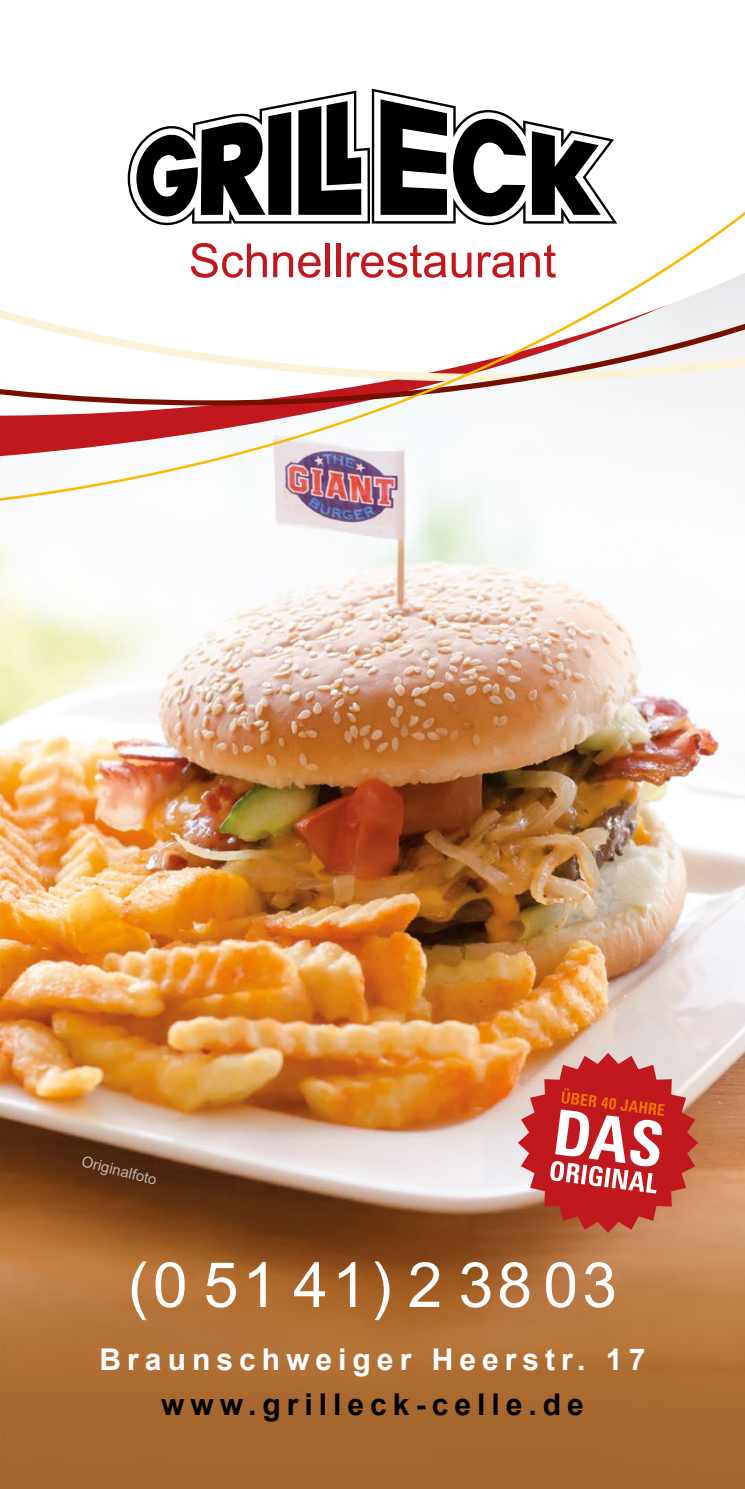
<style>
.page{position:relative;width:745px;height:1489px;background:#fff}
.page>*{position:absolute;margin:0;border:0;box-sizing:border-box;transform-origin:0 0}
.t1{font:62.5px "Arial";letter-spacing:.065em;color:#fff}
.t2{font:700 30px "Arial";letter-spacing:.2em;color:#fff}
.t3{font:700 30px "Arial";letter-spacing:.2em;color:#000}
.t4{font:15px "Arial";color:#fff}
</style>
<div class="page">
<img style="left:0;top:501px;width:744px;height:987px">
<svg style="left:0;top:212px;width:744px;height:289px"></svg>
<svg style="left:128px;top:89px;width:489px;height:136px"></svg>
<svg style="left:191px;top:243px;width:76px;height:35px"></svg>
<svg style="left:273px;top:252px;width:47px;height:26px"></svg>
<hr style="left:325px;top:243px;width:4px;height:34px;background:#c0181e">
<hr style="left:336px;top:243px;width:4px;height:34px;background:#c0181e">
<svg style="left:346px;top:244px;width:125px;height:34px"></svg>
<svg style="left:477px;top:244px;width:78px;height:34px"></svg>
<svg style="left:517px;top:1052px;width:180px;height:180px;background:#cc6059"></svg>
<p class="t4" style="left:85px;top:1151px;width:78px;rotate:14deg">Originalfoto</p>
<h1 class="t1" style="left:128px;top:1241px;width:490px">(0 51 41) 2 38 03</h1>
<p class="t2" style="left:99px;top:1337px;width:547px">Braunschweiger Heerstr. 17</p>
<p class="t3" style="left:161px;top:1382px;width:424px">www.grilleck-celle.de</p>
</div>
